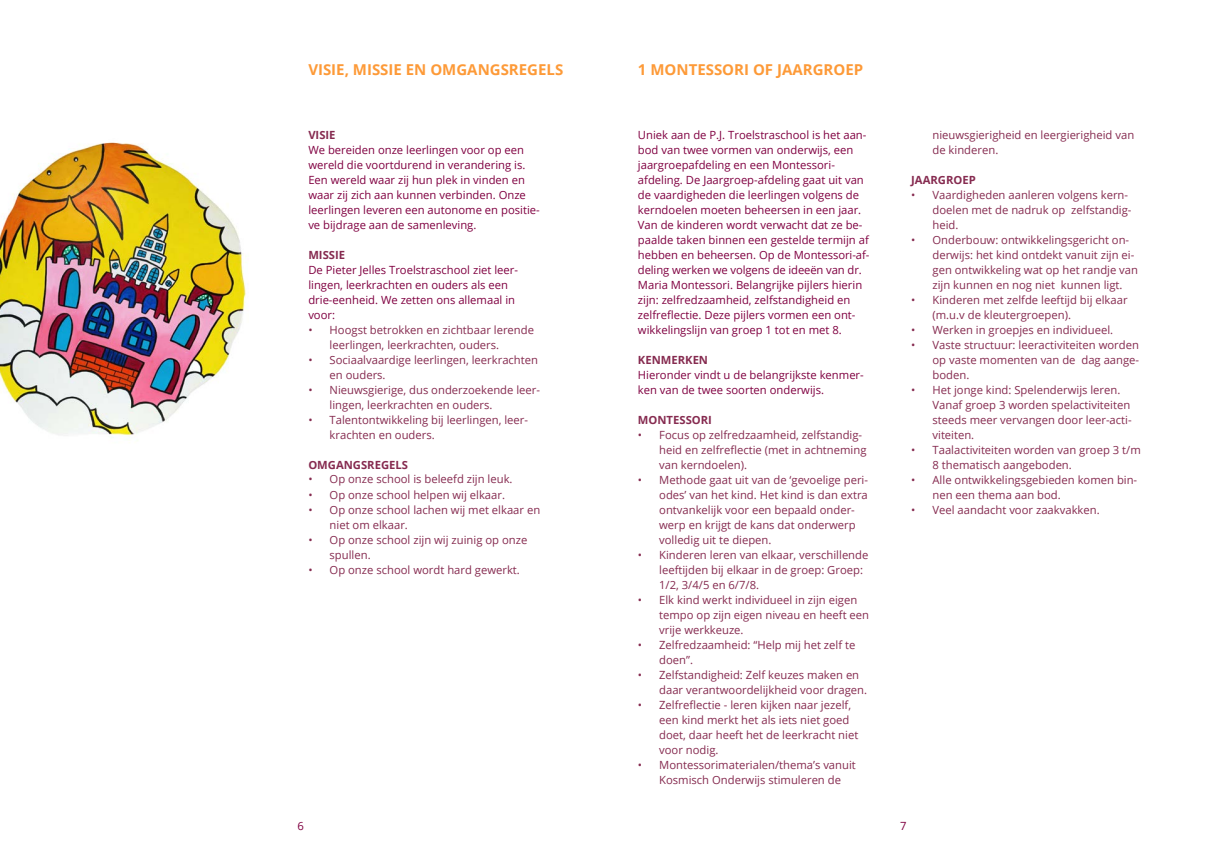
<style>
.page{position:relative;width:1205px;height:851px;background:#fff}
.page>*{position:absolute;margin:0;border:0;box-sizing:border-box;transform-origin:0 0}
.t1{font:700 15px "Open Sans";color:#fd9a38}
.t2{font:11.25px/15px "Open Sans";color:#862b50}
.t3{font:11.25px/15px "Open Sans";color:#800041}
.t4{font:700 11.25px "Open Sans";color:#862b50}
</style>
<div class="page">
<img style="left:0;top:142px;width:246px;height:299px">
<h1 class="t1" style="left:308px;top:59px;width:256px">VISIE, MISSIE EN OMGANGSREGELS</h1>
<p class="t4" style="left:308px;top:127px;width:29px">VISIE</p>
<p class="t3" style="left:308px;top:142px;width:233px">We bereiden onze leerlingen voor op een wereld die voortdurend in verandering is.<br>Een wereld waar zij hun plek in vinden en waar zij zich aan kunnen verbinden. Onze leerlingen leveren een autonome en positie&shy;ve bijdrage aan de samenleving.</p>
<p class="t4" style="left:308px;top:247px;width:38px">MISSIE</p>
<p class="t3" style="left:308px;top:262px;width:211px">De Pieter Jelles Troelstraschool ziet leer&shy;lingen, leerkrachten en ouders als een drie-eenheid. We zetten ons allemaal in voor:</p>
<p class="t2" style="left:330px;top:322px;width:206px;text-indent:-21px">• Hoogst betrokken en zichtbaar lerende leerlingen, leerkrachten, ouders.</p>
<p class="t2" style="left:330px;top:352px;width:210px;text-indent:-21px">• Sociaalvaardige leerlingen, leerkrachten en ouders.</p>
<p class="t2" style="left:330px;top:382px;width:212px;text-indent:-21px">• Nieuwsgierige, dus onderzoekende leer&shy;lingen, leerkrachten en ouders.</p>
<p class="t2" style="left:330px;top:412px;width:200px;text-indent:-21px">• Talentontwikkeling bij leerlingen, leer&shy;krachten en ouders.</p>
<p class="t4" style="left:308px;top:457px;width:101px">OMGANGSREGELS</p>
<p class="t2" style="left:308px;top:471px;width:206px">• Op onze school is beleefd zijn leuk.</p>
<p class="t2" style="left:308px;top:487px;width:198px">• Op onze school helpen wij elkaar.</p>
<p class="t2" style="left:330px;top:502px;width:212px;text-indent:-21px">• Op onze school lachen wij met elkaar en niet om elkaar.</p>
<p class="t2" style="left:330px;top:532px;width:199px;text-indent:-21px">• Op onze school zijn wij zuinig op onze spullen.</p>
<p class="t2" style="left:308px;top:562px;width:213px">• Op onze school wordt hard gewerkt.</p>
<h1 class="t1" style="left:638px;top:59px;width:227px">1 MONTESSORI OF JAARGROEP</h1>
<p class="t3" style="left:638px;top:127px;width:233px">Uniek aan de P.J. Troelstraschool is het aan&shy;bod van twee vormen van onderwijs, een jaargroepafdeling en een Montessori&shy;afdeling. De Jaargroep-afdeling gaat uit van de vaardigheden die leerlingen volgens de kerndoelen moeten beheersen in een jaar.<br>Van de kinderen wordt verwacht dat ze be&shy;paalde taken binnen een gestelde termijn af hebben en beheersen. Op de Montessori-af&shy;deling werken we volgens de ideeën van dr.<br>Maria Montessori. Belangrijke pijlers hierin zijn: zelfredzaamheid, zelfstandigheid en zelfreflectie. Deze pijlers vormen een ont&shy;wikkelingslijn van groep 1 tot en met 8.</p>
<p class="t4" style="left:638px;top:352px;width:72px">KENMERKEN</p>
<p class="t3" style="left:638px;top:367px;width:227px">Hieronder vindt u de belangrijkste kenmer&shy;ken van de twee soorten onderwijs.</p>
<p class="t4" style="left:638px;top:412px;width:76px">MONTESSORI</p>
<p class="t2" style="left:659px;top:427px;width:209px;text-indent:-21px">• Focus op zelfredzaamheid, zelfstandig&shy;heid en zelfreflectie (met in achtneming van kerndoelen).</p>
<p class="t2" style="left:659px;top:472px;width:210px;text-indent:-21px">• Methode gaat uit van de ‘gevoelige peri&shy;odes’ van het kind. Het kind is dan extra ontvankelijk voor een bepaald onder&shy;werp en krijgt de kans dat onderwerp volledig uit te diepen.</p>
<p class="t2" style="left:659px;top:547px;width:211px;text-indent:-21px">• Kinderen leren van elkaar, verschillende leeftijden bij elkaar in de groep: Groep:<br>1/2, 3/4/5 en 6/7/8.</p>
<p class="t2" style="left:659px;top:592px;width:211px;text-indent:-21px">• Elk kind werkt individueel in zijn eigen tempo op zijn eigen niveau en heeft een vrije werkkeuze.</p>
<p class="t2" style="left:659px;top:637px;width:198px;text-indent:-21px">• Zelfredzaamheid: “Help mij het zelf te doen”.</p>
<p class="t2" style="left:659px;top:667px;width:209px;text-indent:-21px">• Zelfstandigheid: Zelf keuzes maken en daar verantwoordelijkheid voor dragen.</p>
<p class="t2" style="left:659px;top:697px;width:201px;text-indent:-21px">• Zelfreflectie - leren kijken naar jezelf, een kind merkt het als iets niet goed doet, daar heeft het de leerkracht niet voor nodig.</p>
<p class="t2" style="left:638px;top:757px;width:219px;text-align:center">• Montessorimaterialen/thema’s vanuit<br>Kosmisch Onderwijs stimuleren de</p>
<p class="t2" style="left:932px;top:127px;width:203px">nieuwsgierigheid en leergierigheid van de kinderen.</p>
<p class="t4" style="left:911px;top:172px;width:66px">JAARGROEP</p>
<p class="t2" style="left:932px;top:187px;width:200px;text-indent:-21px">• Vaardigheden aanleren volgens kern&shy;doelen met de nadruk op zelfstandig&shy;heid.</p>
<p class="t2" style="left:932px;top:232px;width:207px;text-indent:-21px">• Onderbouw: ontwikkelingsgericht on&shy;derwijs: het kind ontdekt vanuit zijn ei&shy;gen ontwikkeling wat op het randje van zijn kunnen en nog niet kunnen ligt.</p>
<p class="t2" style="left:932px;top:292px;width:197px;text-indent:-21px">• Kinderen met zelfde leeftijd bij elkaar (m.u.v de kleutergroepen).</p>
<p class="t2" style="left:911px;top:322px;width:203px">• Werken in groepjes en individueel.</p>
<p class="t2" style="left:932px;top:337px;width:208px;text-align:justify;text-indent:-21px">• Vaste structuur: leeractiviteiten worden op vaste momenten van de dag aange&shy;boden.</p>
<p class="t2" style="left:932px;top:382px;width:201px;text-indent:-21px">• Het jonge kind: Spelenderwijs leren.<br>Vanaf groep 3 worden spelactiviteiten steeds meer vervangen door leer-acti&shy;viteiten.</p>
<p class="t2" style="left:932px;top:442px;width:210px;text-indent:-21px">• Taalactiviteiten worden van groep 3 t/m<br>8 thematisch aangeboden.</p>
<p class="t2" style="left:932px;top:472px;width:206px;text-indent:-21px">• Alle ontwikkelingsgebieden komen bin&shy;nen een thema aan bod.</p>
<p class="t2" style="left:911px;top:502px;width:190px">• Veel aandacht voor zaakvakken.</p>
<p class="t3" style="left:297px;top:817px;width:8px">6</p>
<p class="t3" style="left:900px;top:817px;width:8px">7</p>
</div>
